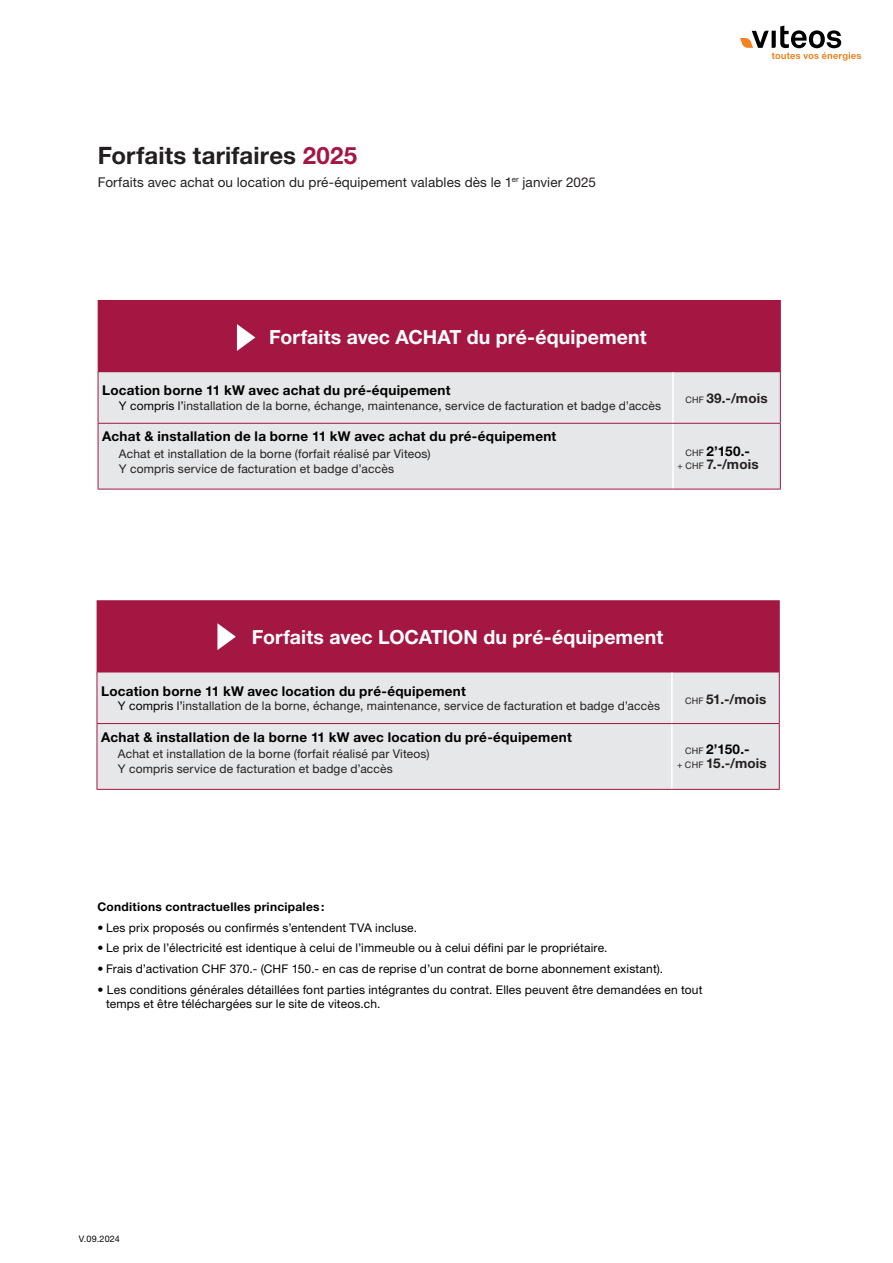
<style>
.page{position:relative;width:893px;height:1263px;background:#fff}
.page>*{position:absolute;margin:0;border:0;box-sizing:border-box;transform-origin:0 0}
.t1{font:700 24px "Helvetica Neue LT Std";letter-spacing:.005em;color:#231f20}
.t2{font:700 21px "Helvetica Neue LT Std";letter-spacing:.005em;color:#fff}
.t3{font:700 19.5px "Helvetica Neue LT Std";letter-spacing:.005em;color:#fff}
.t4{font:700 13.5px "Helvetica Neue LT Std";letter-spacing:.02em;color:#000}
.t5{font:13.5px "Helvetica Neue LT Std";letter-spacing:.01em;color:#231f20}
.t6{font:700 13.5px "Helvetica Neue LT Std";letter-spacing:.015em;color:#231f20}
.t7{font:12px/15.5px "Helvetica Neue LT Std";letter-spacing:.015em;color:#231f20}
.t8{font:12px/14.4px "Helvetica Neue LT Std";letter-spacing:.015em;color:#000}
.t9{font:700 12px "Helvetica Neue LT Std";letter-spacing:.025em;color:#000}
.t10{font:9px "Helvetica Neue LT Std";letter-spacing:.015em;color:#000}
.s1{color:#a51743}
.s2{color:#000}
.s3{font-weight:400;font-size:9px}
.s4{font-weight:400;font-size:9px;color:#231f20}
</style>
<div class="page">
<div style="left:98px;top:300px;width:683px;height:73px;background:#a51743"></div>
<div style="left:99px;top:372px;width:681px;height:117px;background:#e6e7e8"></div>
<hr style="left:672px;top:372px;width:2px;height:51px;background:#fff">
<hr style="left:672px;top:424px;width:2px;height:65px;background:#fff">
<hr style="left:98px;top:372px;width:1px;height:51px;background:#a51743">
<hr style="left:780px;top:372px;width:1px;height:51px;background:#a51743">
<hr style="left:98px;top:423px;width:575px;height:1px;background:#a51743">
<hr style="left:98px;top:424px;width:1px;height:65px;background:#a51743">
<hr style="left:673px;top:423px;width:108px;height:1px;background:#a51743">
<hr style="left:780px;top:424px;width:1px;height:65px;background:#a51743">
<hr style="left:98px;top:489px;width:575px;height:1px;background:#a51743">
<hr style="left:673px;top:489px;width:108px;height:1px;background:#a51743">
<div style="left:97px;top:600px;width:683px;height:73px;background:#a51743;border:2px solid #a51743"></div>
<div style="left:98px;top:672px;width:681px;height:117px;background:#e6e7e8"></div>
<hr style="left:671px;top:672px;width:2px;height:51px;background:#fff">
<hr style="left:671px;top:724px;width:2px;height:65px;background:#fff">
<hr style="left:97px;top:672px;width:1px;height:51px;background:#a51743">
<hr style="left:779px;top:672px;width:1px;height:51px;background:#a51743">
<hr style="left:97px;top:723px;width:575px;height:1px;background:#a51743">
<hr style="left:97px;top:724px;width:1px;height:65px;background:#a51743">
<hr style="left:672px;top:723px;width:108px;height:1px;background:#a51743">
<hr style="left:779px;top:724px;width:1px;height:65px;background:#a51743">
<hr style="left:97px;top:789px;width:575px;height:1px;background:#a51743">
<hr style="left:672px;top:789px;width:108px;height:1px;background:#a51743">
<svg style="left:237px;top:324px;width:18px;height:27px"></svg>
<svg style="left:217px;top:623px;width:19px;height:27px"></svg>
<svg style="left:740px;top:26px;width:121px;height:35px"></svg>
<h1 class="t1" style="left:98px;top:140px;width:261px">Forfaits tarifaires <span class="s1">2025</span></h1>
<p class="t5" style="left:98px;top:174px;width:500px">Forfaits avec achat ou location du pré-équipement valables dès le 1<sup>er</sup> janvier 2025</p>
<h3 class="t3" style="left:269px;top:325px;width:379px">Forfaits avec ACHAT du pré-équipement</h3>
<p class="t4" style="left:102px;top:382px;width:350px">Location borne 11 kW avec achat du pré-équipement</p>
<p class="t7" style="left:119px;top:398px;width:544px"><span class="s2">Y compris l’</span>installation de la borne, échange, maintenance, service de facturation et badge d’accès</p>
<p class="t4" style="left:102px;top:428px;width:456px">Achat &amp; installation de la borne 11 kW avec achat du pré-équipement</p>
<p class="t7" style="left:119px;top:445px;width:313px">Achat et installation de la borne (forfait réalisé par Viteos)<br>Y compris service de facturation et badge d’accès</p>
<p class="t6" style="left:677px;top:456px;width:83px"><span class="s3">+ CHF</span> 7.-/mois</p>
<p class="t6" style="left:685px;top:390px;width:84px"><span class="s3">CHF</span> 39.-/mois</p>
<p class="t4" style="left:685px;top:442px;width:66px"><span class="s4">CHF</span> 2’150.-</p>
<h2 class="t2" style="left:153px;top:619px;width:572px">À compléter par l’occupant de la place de stationnement</h2>
<h3 class="t3" style="left:252px;top:625px;width:413px">Forfaits avec LOCATION du pré-équipement</h3>
<p class="t4" style="left:101px;top:682px;width:366px">Location borne 11 kW avec location du pré-équipement</p>
<p class="t7" style="left:118px;top:698px;width:544px"><span class="s2">Y compris l’</span>installation de la borne, échange, maintenance, service de facturation et badge d’accès</p>
<p class="t4" style="left:101px;top:728px;width:472px">Achat &amp; installation de la borne 11 kW avec location du pré-équipement</p>
<p class="t7" style="left:118px;top:746px;width:313px">Achat et installation de la borne (forfait réalisé par Viteos)<br>Y compris service de facturation et badge d’accès</p>
<p class="t6" style="left:677px;top:754px;width:91px"><span class="s3">+ CHF</span> 15.-/mois</p>
<p class="t6" style="left:685px;top:691px;width:83px"><span class="s3">CHF</span> 51.-/mois</p>
<p class="t4" style="left:685px;top:740px;width:66px"><span class="s4">CHF</span> 2’150.-</p>
<p class="t9" style="left:98px;top:899px;width:228px">Conditions contractuelles principales:</p>
<p class="t8" style="left:98px;top:920px;width:321px">• Les prix proposés ou confirmés s’entendent TVA incluse.</p>
<p class="t8" style="left:98px;top:941px;width:511px">• Le prix de l’électricité est identique à celui de l’immeuble ou à celui défini par le propriétaire.</p>
<p class="t8" style="left:98px;top:961px;width:567px">• Frais d’activation CHF 370.- (CHF 150.- en cas de reprise d’un contrat de borne abonnement existant).</p>
<p class="t8" style="left:106px;top:982px;width:598px;text-indent:-9px">• Les conditions générales détaillées font parties intégrantes du contrat. Elles peuvent être demandées en tout temps et être téléchargées sur le site de viteos.ch.</p>
<p class="t10" style="left:79px;top:1233px;width:43px">V.09.2024</p>
</div>
